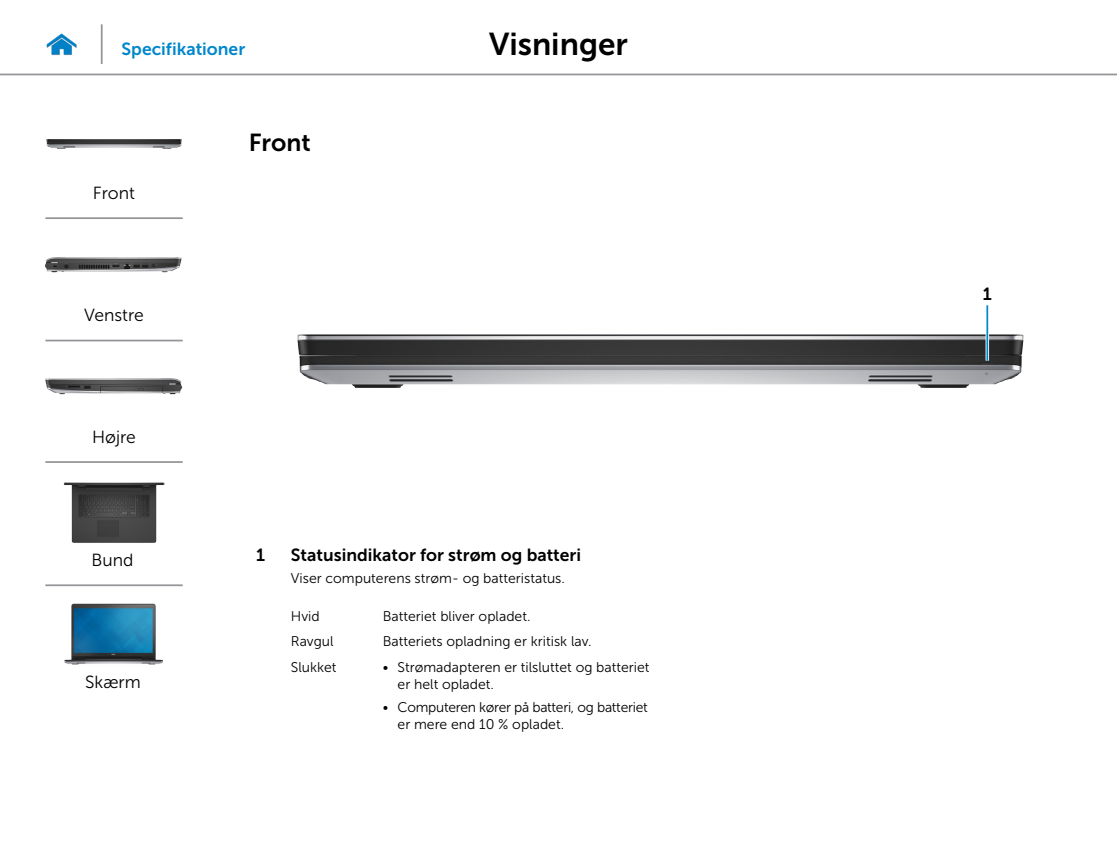
<style>
.page{position:relative;width:1117px;height:844px;background:#fff}
.page>*{position:absolute;margin:0;border:0;box-sizing:border-box;transform-origin:0 0}
.t1{font:31.5px "Museo Sans For Dell 700";color:#000}
.Head2{font:24.5px "Museo Sans For Dell 700";color:#000}
.Callout_Head{font:17.5px "Museo Sans For Dell 700";color:#000}
.t2{font:17.5px "Museo Sans For Dell 300";color:#000}
.Hyperlink{font:17.5px "Museo Sans For Dell 700";color:#0087cc}
.Callout-L{font:17.5px "Museo Sans For Dell 700";color:#000}
.Callout_description{font:14px/17.5px "Museo Sans For Dell 300";color:#000}
.Callout_description-2{font:14px/17.5px "Museo Sans For Dell 300";letter-spacing:-.02em;color:#000}
</style>
<div class="page">
<hr style="left:0;top:74px;width:1116px;height:1px;background:#939598">
<img style="left:46px;top:33px;width:31px;height:23px">
<img style="left:297px;top:328px;width:727px;height:60px">
<hr style="left:985px;top:305px;width:3px;height:55px;background:#fff">
<hr style="left:986px;top:305px;width:1px;height:55px;background:#0087cc">
<hr style="left:101px;top:24px;width:2px;height:40px;background:#939598">
<img style="left:46px;top:139px;width:136px;height:10px">
<img style="left:45px;top:257px;width:137px;height:16px">
<img style="left:45px;top:378px;width:137px;height:16px">
<img style="left:64px;top:482px;width:100px;height:61px">
<img style="left:65px;top:603px;width:98px;height:61px">
<hr style="left:45px;top:217px;width:138px;height:2px;background:#939598">
<hr style="left:45px;top:339px;width:138px;height:2px;background:#939598">
<hr style="left:45px;top:461px;width:138px;height:2px;background:#939598">
<hr style="left:45px;top:584px;width:138px;height:2px;background:#939598">
<p class="Hyperlink" style="left:122px;top:39px;width:125px">Specifikationer</p>
<h1 class="t1" style="left:489px;top:26px;width:140px">Visninger</h1>
<p class="t2" style="left:93px;top:183px;width:44px">Front</p>
<p class="t2" style="left:84px;top:305px;width:61px">Venstre</p>
<p class="t2" style="left:92px;top:428px;width:45px">Højre</p>
<p class="t2" style="left:92px;top:550px;width:43px">Bund</p>
<p class="t2" style="left:85px;top:672px;width:57px">Skærm</p>
<p class="Head2" style="left:249px;top:128px;width:63px">Front</p>
<p class="Callout_Head" style="left:256px;top:544px;width:10px">1</p>
<p class="Callout_Head" style="left:291px;top:544px;width:292px">Statusindikator for strøm og batteri</p>
<p class="Callout_description" style="left:291px;top:569px;width:275px">Viser computerens strøm- og batteristatus.</p>
<p class="Callout_description" style="left:291px;top:607px;width:30px">Hvid</p>
<p class="Callout_description" style="left:382px;top:607px;width:149px">Batteriet bliver opladet.</p>
<p class="Callout_description" style="left:291px;top:632px;width:44px">Ravgul</p>
<p class="Callout_description" style="left:382px;top:632px;width:210px">Batteriets opladning er kritisk lav.</p>
<p class="Callout_description" style="left:291px;top:658px;width:47px">Slukket</p>
<p class="Callout_description" style="left:397px;top:658px;width:253px;text-indent:-15px">• Strømadapteren er tilsluttet og batteriet er helt opladet.</p>
<p class="Callout_description-2" style="left:397px;top:698px;width:251px;text-indent:-15px">• Computeren kører på batteri, og batteriet er mere end 10 % opladet.</p>
<p class="Callout-L" style="left:982px;top:284px;width:10px">1</p>
</div>
